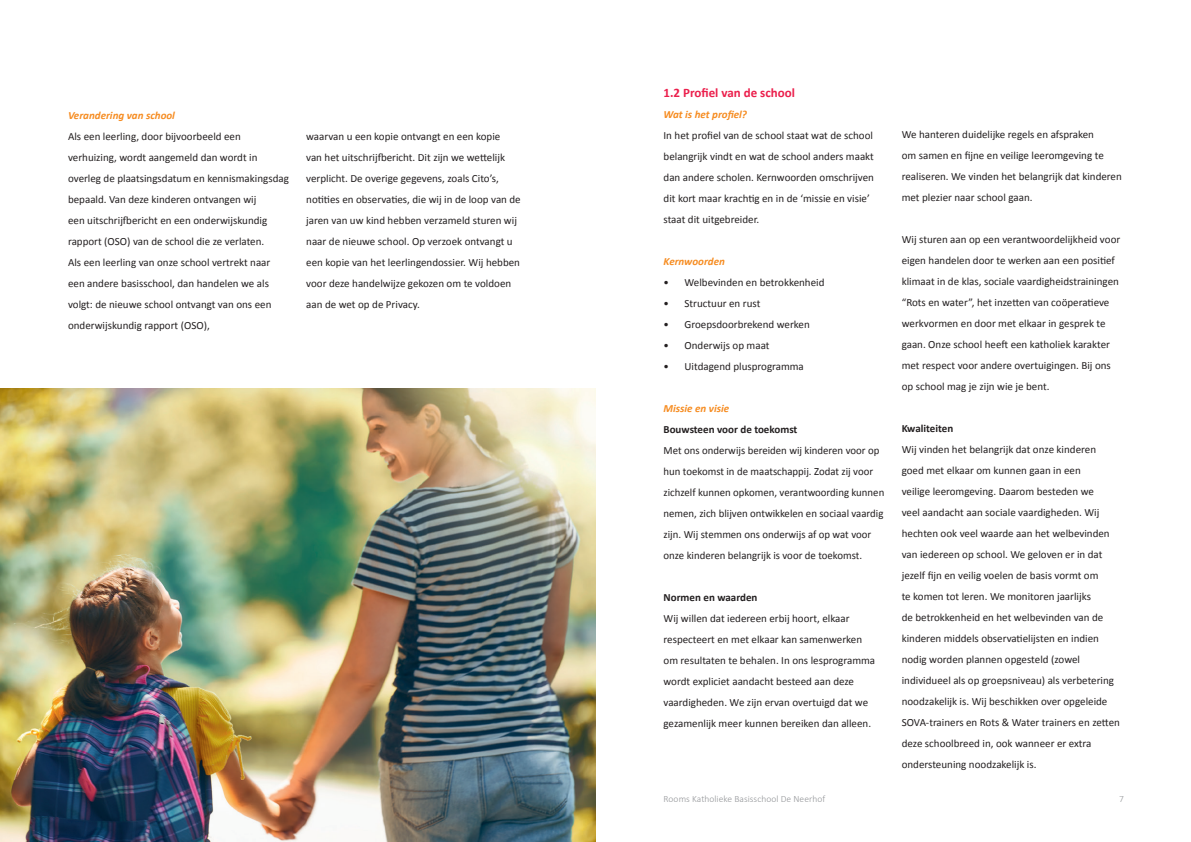
<style>
.page{position:relative;width:1191px;height:842px;background:#fff}
.page>*{position:absolute;margin:0;border:0;box-sizing:border-box;transform-origin:0 0}
.t1{font:700 13px "Calibri";color:#eb1f4c}
.t2{font:11px/21px "Calibri";color:#231f20}
.t3{font:italic 700 11px "Calibri";color:#f68c21}
.t4{font:700 11px "Calibri";color:#231f20}
.t5{font:300 9.5px "Calibri";letter-spacing:.005em;color:#939598}
</style>
<div class="page">
<img style="left:0;top:388px;width:595px;height:454px">
<p class="t3" style="left:68px;top:109px;width:108px">Verandering van school</p>
<p class="t2" style="left:68px;top:126px;width:222px">Als een leerling, door bijvoorbeeld een verhuizing, wordt aangemeld dan wordt in overleg de plaatsingsdatum en kennismakingsdag bepaald. Van deze kinderen ontvangen wij<br>een uitschrijfbericht en een onderwijskundig rapport (OSO) van de school die ze verlaten.<br>Als een leerling van onze school vertrekt naar een andere basisschool, dan handelen we als volgt: de nieuwe school ontvangt van ons een onderwijskundig rapport (OSO),</p>
<p class="t2" style="left:306px;top:126px;width:216px">waarvan u een kopie ontvangt en een kopie<br>van het uitschrijfbericht. Dit zijn we wettelijk verplicht. De overige gegevens, zoals Cito’s, notities en observaties, die wij in de loop van de jaren van uw kind hebben verzameld sturen wij naar de nieuwe school. Op verzoek ontvangt u een kopie van het leerlingendossier. Wij hebben voor deze handelwijze gekozen om te voldoen aan de wet op de Privacy.</p>
<p class="t1" style="left:663px;top:85px;width:133px">1.2 Profiel van de school</p>
<p class="t3" style="left:663px;top:108px;width:85px">Wat is het profiel?</p>
<p class="t2" style="left:663px;top:124px;width:212px">In het profiel van de school staat wat de school belangrijk vindt en wat de school anders maakt dan andere scholen. Kernwoorden omschrijven dit kort maar krachtig en in de ‘missie en visie’ staat dit uitgebreider.</p>
<p class="t3" style="left:663px;top:255px;width:63px">Kernwoorden</p>
<p class="t2" style="left:663px;top:271px;width:162px">• Welbevinden en betrokkenheid</p>
<p class="t2" style="left:663px;top:292px;width:98px">• Structuur en rust</p>
<p class="t2" style="left:663px;top:313px;width:148px">• Groepsdoorbrekend werken</p>
<p class="t2" style="left:663px;top:334px;width:107px">• Onderwijs op maat</p>
<p class="t2" style="left:663px;top:355px;width:142px">• Uitdagend plusprogramma</p>
<p class="t3" style="left:663px;top:402px;width:67px">Missie en visie</p>
<p class="t4" style="left:663px;top:423px;width:135px">Bouwsteen voor de toekomst</p>
<p class="t2" style="left:663px;top:439px;width:222px">Met ons onderwijs bereiden wij kinderen voor op hun toekomst in de maatschappij. Zodat zij voor zichzelf kunnen opkomen, verantwoording kunnen nemen, zich blijven ontwikkelen en sociaal vaardig zijn. Wij stemmen ons onderwijs af op wat voor onze kinderen belangrijk is voor de toekomst.</p>
<p class="t4" style="left:663px;top:591px;width:95px">Normen en waarden</p>
<p class="t2" style="left:663px;top:607px;width:213px">Wij willen dat iedereen erbij hoort, elkaar respecteert en met elkaar kan samenwerken om resultaten te behalen. In ons lesprogramma wordt expliciet aandacht besteed aan deze vaardigheden. We zijn ervan overtuigd dat we gezamenlijk meer kunnen bereiken dan alleen.</p>
<p class="t2" style="left:901px;top:123px;width:222px">We hanteren duidelijke regels en afspraken<br>om samen en fijne en veilige leeromgeving te realiseren. We vinden het belangrijk dat kinderen met plezier naar school gaan.</p>
<p class="t2" style="left:901px;top:228px;width:220px">Wij sturen aan op een verantwoordelijkheid voor eigen handelen door te werken aan een positief klimaat in de klas, sociale vaardigheidstrainingen “Rots en water”, het inzetten van coöperatieve werkvormen en door met elkaar in gesprek te gaan. Onze school heeft een katholiek karakter met respect voor andere overtuigingen. Bij ons op school mag je zijn wie je bent.</p>
<p class="t4" style="left:901px;top:421px;width:53px">Kwaliteiten</p>
<p class="t2" style="left:901px;top:438px;width:220px">Wij vinden het belangrijk dat onze kinderen goed met elkaar om kunnen gaan in een<br>veilige leeromgeving. Daarom besteden we<br>veel aandacht aan sociale vaardigheden. Wij hechten ook veel waarde aan het welbevinden van iedereen op school. We geloven er in dat jezelf fijn en veilig voelen de basis vormt om<br>te komen tot leren. We monitoren jaarlijks<br>de betrokkenheid en het welbevinden van de kinderen middels observatielijsten en indien nodig worden plannen opgesteld (zowel individueel als op groepsniveau) als verbetering noodzakelijk is. Wij beschikken over opgeleide SOVA-trainers en Rots &amp; Water trainers en zetten deze schoolbreed in, ook wanneer er extra ondersteuning noodzakelijk is.</p>
<p class="t5" style="left:663px;top:793px;width:163px">Rooms Katholieke Basisschool De Neerhof</p>
<p class="t5" style="left:1119px;top:793px;width:6px">7</p>
</div>
